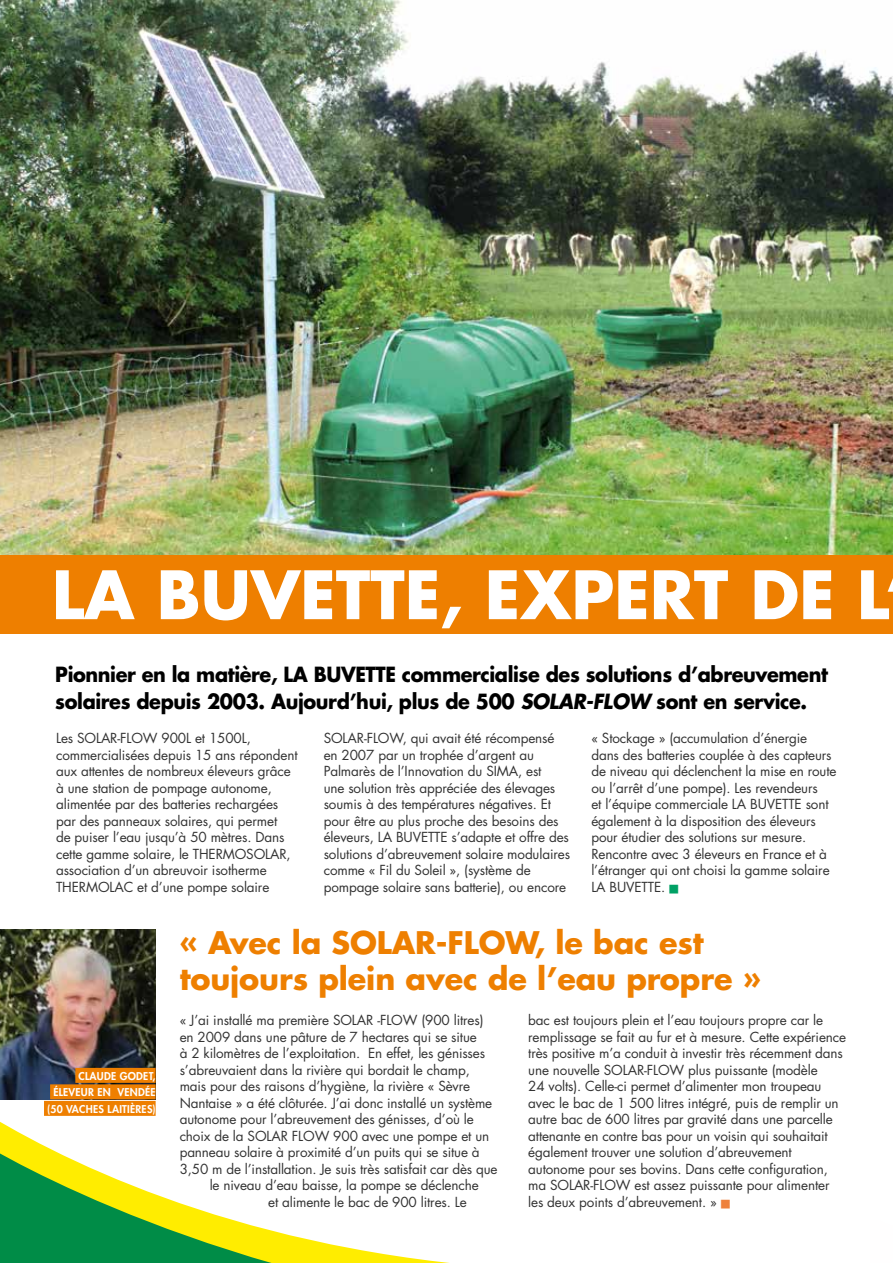
<style>
.page{position:relative;width:893px;height:1263px;background:#fff}
.page>*{position:absolute;margin:0;border:0;box-sizing:border-box;transform-origin:0 0}
.t1{font:700 64.8px "Futura Std";color:#fff}
.t2{font:700 30.3px/36.6px "Futura Std";letter-spacing:-.005em;color:#ee7f00}
.t3{font:700 20.4px/27.2px "Futura Std";letter-spacing:-.02em;color:#000;scale:.95 1}
.t4{font:13.5px/16.5px "Futura Std";letter-spacing:-.01em;color:#333}
.t5{font:800 10.5px/16.5px "Futura Std";letter-spacing:.025em;color:#fff;text-align:right}
.s1{font-style:italic}
.s2{color:#00a165}
.s3{color:#ee813c}
</style>
<div class="page">
<svg style="left:0;top:1139px;width:450px;height:124px"></svg>
<img style="left:0;top:930px;width:156px;height:169px">
<div style="left:75px;top:1068px;width:81px;height:15px;background:#ee7f00"></div>
<div style="left:50px;top:1084px;width:106px;height:15px;background:#ee7f00"></div>
<div style="left:44px;top:1101px;width:112px;height:15px;background:#ee7f00"></div>
<img style="left:0;top:0;width:893px;height:555px">
<div style="left:0;top:555px;width:893px;height:79px;background:#ee7f00"></div>
<h1 class="t1" style="left:52px;top:552px;width:559px">LA BUVETTE, expert</h1>
<h1 class="t1" style="left:750px;top:552px;width:128px">de l</h1>
<h3 class="t3" style="left:55px;top:660px;width:815px">Pionnier en la matière, LA BUVETTE commercialise des solutions d’abreuvement solaires depuis 2003. Aujourd’hui, plus de 500 <span class="s1">SOLAR-FLOW</span> sont en service.</h3>
<p class="t4" style="left:56px;top:730px;width:243px">Les SOLAR-FLOW 900L et 1500L, commercialisées depuis 15 ans répondent aux attentes de nombreux éleveurs grâce à une station de pompage autonome, alimentée par des batteries rechargées par des panneaux solaires, qui permet<br>de puiser l’eau jusqu’à 50 mètres. Dans cette gamme solaire, le THERMOSOLAR, association d’un abreuvoir isotherme THERMOLAC et d’une pompe solaire</p>
<p class="t4" style="left:324px;top:730px;width:248px">SOLAR-FLOW, qui avait été récompensé en 2007 par un trophée d’argent au Palmarès de l’Innovation du SIMA, est<br>une solution très appréciée des élevages soumis à des températures négatives. Et pour être au plus proche des besoins des éleveurs, LA BUVETTE s’adapte et offre des solutions d’abreuvement solaire modulaires comme « Fil du Soleil », (système de pompage solaire sans batterie), ou encore</p>
<p class="t4" style="left:591px;top:730px;width:247px">« Stockage » (accumulation d’énergie dans des batteries couplée à des capteurs de niveau qui déclenchent la mise en route ou l’arrêt d’une pompe). Les revendeurs<br>et l’équipe commerciale LA BUVETTE sont également à la disposition des éleveurs pour étudier des solutions sur mesure.<br>Rencontre avec 3 éleveurs en France et à l’étranger qui ont choisi la gamme solaire LA BUVETTE. <span class="s2">■</span></p>
<p class="t5" style="left:47px;top:1068px;width:110px">CLAUDE GODET,<br>ÉLEVEUR EN VENDÉE (50 VAC HES LAITIÈRES)</p>
<h2 class="t2" style="left:180px;top:923px;width:583px">« Avec la SOLAR-FLOW, le bac est toujours plein avec de l’eau propre »</h2>
<p class="t4" style="left:180px;top:1012px;width:305px">« J’ai installé ma première SOLAR -FLOW (900 litres)</p>
<p class="t4" style="left:180px;top:1029px;width:299px">en 2009 dans une pâture de 7 hectares qui se situe</p>
<p class="t4" style="left:180px;top:1045px;width:307px">à 2 kilomètres de l’exploitation. En effet, les génisses</p>
<p class="t4" style="left:180px;top:1062px;width:292px">s’abreuvaient dans la rivière qui bordait le champ,</p>
<p class="t4" style="left:180px;top:1078px;width:292px">mais pour des raisons d’hygiène, la rivière « Sèvre</p>
<p class="t4" style="left:180px;top:1095px;width:314px">Nantaise » a été clôturée. J’ai donc installé un système</p>
<p class="t4" style="left:180px;top:1111px;width:296px">autonome pour l’abreuvement des génisses, d’où le</p>
<p class="t4" style="left:180px;top:1128px;width:311px">choix de la SOLAR FLOW 900 avec une pompe et un</p>
<p class="t4" style="left:180px;top:1144px;width:302px">panneau solaire à proximité d’un puits qui se situe à</p>
<p class="t4" style="left:180px;top:1161px;width:319px">3,50 m de l’installation. Je suis très satisfait car dès que</p>
<p class="t4" style="left:210px;top:1177px;width:271px">le niveau d’eau baisse, la pompe se déclenche</p>
<p class="t4" style="left:268px;top:1194px;width:200px">et alimente le bac de 900 litres. Le</p>
<p class="t4" style="left:528px;top:1012px;width:319px">bac est toujours plein et l’eau toujours propre car le remplissage se fait au fur et à mesure. Cette expérience très positive m’a conduit à investir très récemment dans une nouvelle SOLAR-FLOW plus puissante (modèle<br>24 volts). Celle-ci permet d’alimenter mon troupeau avec le bac de 1 500 litres intégré, puis de remplir un autre bac de 600 litres par gravité dans une parcelle attenante en contre bas pour un voisin qui souhaitait également trouver une solution d’abreuvement autonome pour ses bovins. Dans cette configuration, ma SOLAR-FLOW est assez puissante pour alimenter les deux points d’abreuvement. » <span class="s3">■</span></p>
</div>
